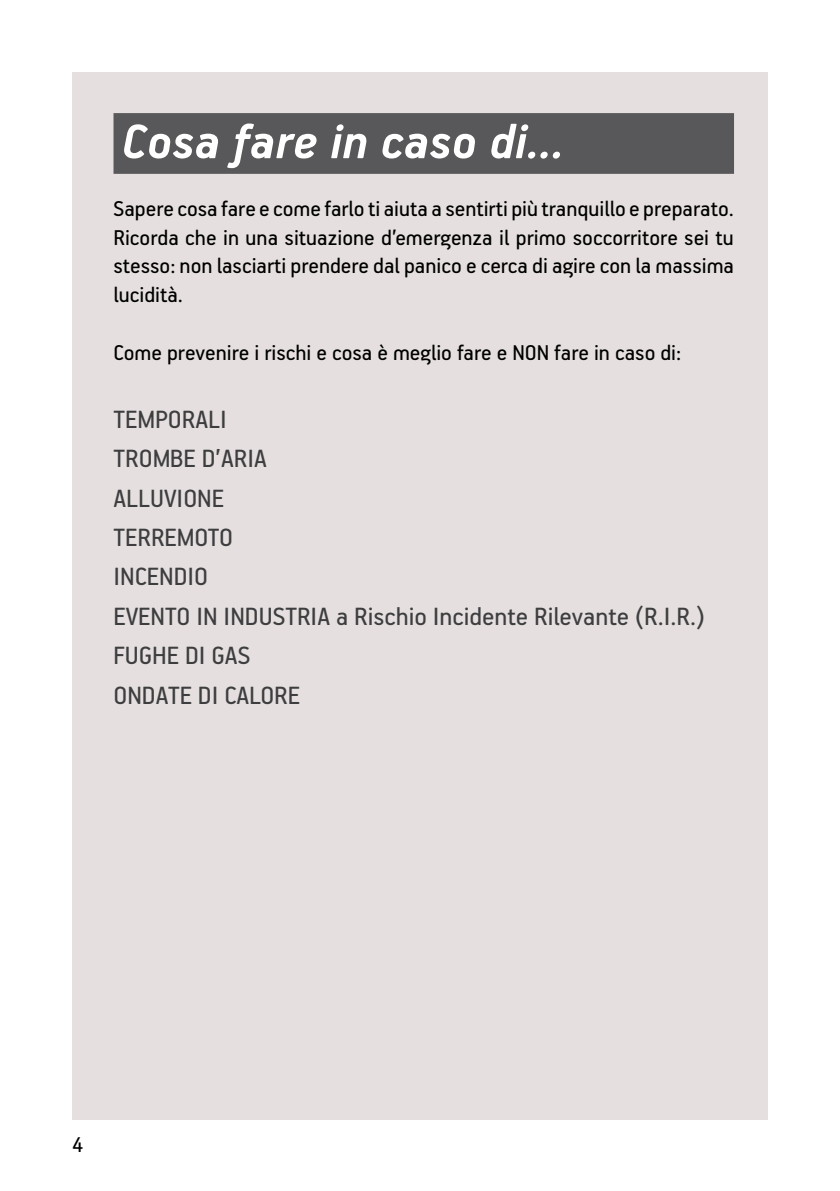
<style>
.page{position:relative;width:840px;height:1191px;background:#fff}
.page>*{position:absolute;margin:0;border:0;box-sizing:border-box;transform-origin:0 0}
.t1{font:italic 700 54px "PF Handbook Pro";color:#fff}
.t2{font:28px/39.4px "PF Handbook Pro";color:#3e3e40}
.t3{font:24px/28.8px "PF Handbook Pro";color:#000;text-align:justify}
</style>
<div class="page">
<div style="left:72px;top:72px;width:695px;height:1047px;background:#e5e0df"></div>
<div style="left:113px;top:113px;width:620px;height:61px;background:#58585a"></div>
<h1 class="t1" style="left:121px;top:109px;width:444px">Cosa fare in caso di...</h1>
<p class="t3" style="left:113px;top:193px;width:621px">Sapere cosa fare e come farlo ti aiuta a sentirti più tranquillo e preparato.<br>Ricorda che in una situazione d’emergenza il primo soccorritore sei tu stesso: non lasciarti prendere dal panico e cerca di agire con la massima lucidità.</p>
<p class="t3" style="left:113px;top:337px;width:569px">Come prevenire i rischi e cosa è meglio fare e NON fare in caso di:</p>
<p class="t2" style="left:113px;top:399px;width:592px">TEMPORALI<br>TROMBE D’ARIA<br>ALLUVIONE<br>TERREMOTO<br>INCENDIO<br>EVENTO IN INDUSTRIA a Rischio Incidente Rilevante (R.I.R.)<br>FUGHE DI GAS<br>ONDATE DI CALORE</p>
<p class="t3" style="left:72px;top:1129px;width:13px">4</p>
</div>
